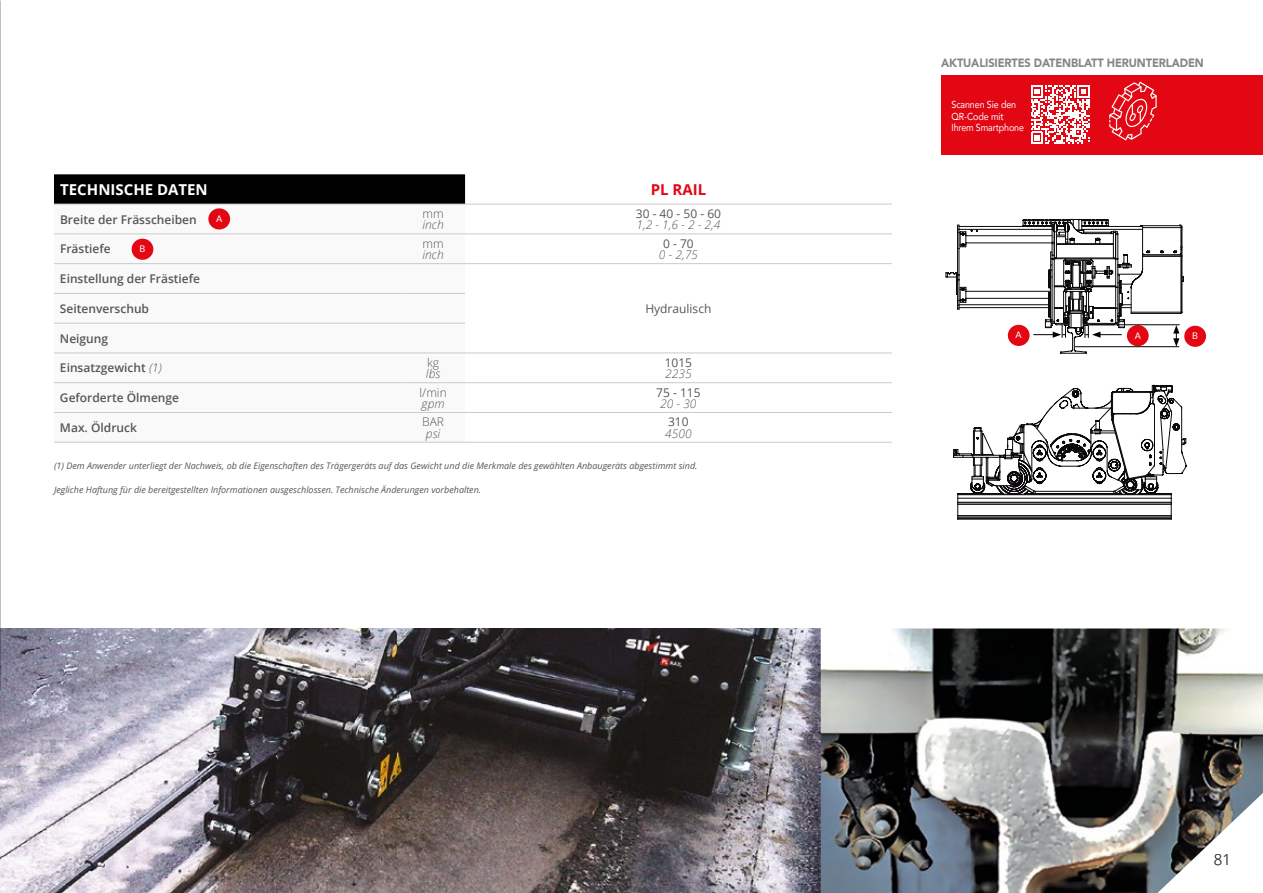
<style>
.page{position:relative;width:1263px;height:893px;background:#fff}
.page>*{position:absolute;margin:0;border:0;box-sizing:border-box;transform-origin:0 0}
.t1{font:700 15px "Open Sans";color:#fff}
.t2{font:700 15px "Open Sans";color:#e30613}
.t3{font:300 15px "Open Sans";color:#3c3c3b}
.t4{font:600 12px "Open Sans";color:#575756}
.t5{font:italic 300 12px "Open Sans";color:#575756}
.t6{font:12px "Open Sans";color:#575756}
.t7{font:900 12px "Avenir";letter-spacing:-.01em;color:#000;scale:.92 1}
.t8{font:300 12px "Open Sans";color:#575756}
.t9{font:10.05px/11.4px "Avenir";letter-spacing:-.01em;color:#fff;scale:.88 1}
.t10{font:9.15px "Lato";color:#fff}
.t11{font:italic 9px "Open Sans";color:#575756}
.s1{font-weight:300;font-style:italic}
</style>
<div class="page">
<img style="left:0;top:628px;width:1263px;height:265px">
<div style="left:942px;top:75px;width:321px;height:79px;background:#e30613"></div>
<svg style="left:1031px;top:85px;width:59px;height:59px"></svg>
<svg style="left:1109px;top:82px;width:48px;height:58px"></svg>
<div style="left:54px;top:174px;width:411px;height:30px;background:#000"></div>
<svg style="left:54px;top:208px;width:411px;height:234px"></svg>
<hr style="left:54px;top:204px;width:347px;height:1px;background:#cacaca">
<hr style="left:401px;top:204px;width:64px;height:1px;background:#cacaca">
<hr style="left:465px;top:204px;width:427px;height:1px;background:#cacaca">
<hr style="left:54px;top:234px;width:347px;height:1px;background:#cacaca">
<hr style="left:401px;top:234px;width:64px;height:1px;background:#cacaca">
<hr style="left:465px;top:234px;width:427px;height:1px;background:#cacaca">
<hr style="left:54px;top:263px;width:347px;height:1px;background:#cacaca">
<hr style="left:401px;top:263px;width:64px;height:1px;background:#cacaca">
<hr style="left:465px;top:263px;width:427px;height:1px;background:#cacaca">
<hr style="left:54px;top:293px;width:347px;height:1px;background:#cacaca">
<hr style="left:401px;top:293px;width:64px;height:1px;background:#cacaca">
<hr style="left:54px;top:323px;width:347px;height:1px;background:#cacaca">
<hr style="left:401px;top:323px;width:64px;height:1px;background:#cacaca">
<hr style="left:54px;top:353px;width:347px;height:1px;background:#cacaca">
<hr style="left:401px;top:353px;width:64px;height:1px;background:#cacaca">
<hr style="left:465px;top:353px;width:427px;height:1px;background:#cacaca">
<hr style="left:54px;top:382px;width:347px;height:1px;background:#cacaca">
<hr style="left:401px;top:382px;width:64px;height:1px;background:#cacaca">
<hr style="left:465px;top:382px;width:427px;height:1px;background:#cacaca">
<hr style="left:54px;top:412px;width:347px;height:1px;background:#cacaca">
<hr style="left:401px;top:412px;width:64px;height:1px;background:#cacaca">
<hr style="left:465px;top:412px;width:427px;height:1px;background:#cacaca">
<hr style="left:54px;top:442px;width:347px;height:1px;background:#cacaca">
<hr style="left:401px;top:442px;width:64px;height:1px;background:#cacaca">
<hr style="left:465px;top:442px;width:427px;height:1px;background:#cacaca">
<hr style="left:958px;top:519px;width:213px;height:1px;background:#0c0a0c">
<svg style="left:953px;top:385px;width:233px;height:134px"></svg>
<div style="left:208px;top:208px;width:22px;height:21px;background:#e30613;border-radius:50%"></div>
<div style="left:132px;top:239px;width:21px;height:21px;background:#e30613;border-radius:50%"></div>
<svg style="left:946px;top:219px;width:238px;height:135px"></svg>
<hr style="left:1075px;top:346px;width:104px;height:1px;background:#000">
<div style="left:1184px;top:326px;width:22px;height:21px;background:#e30613;border-radius:50%"></div>
<h1 class="t1" style="left:60px;top:179px;width:149px">TECHNISCHE DATEN</h1>
<h1 class="t2" style="left:651px;top:179px;width:57px">PL RAIL</h1>
<h2 class="t4" style="left:60px;top:211px;width:138px">Breite der Frässcheiben</h2>
<h2 class="t8" style="left:423px;top:205px;width:23px">mm</h2>
<h2 class="t5" style="left:422px;top:217px;width:23px">inch</h2>
<h2 class="t6" style="left:636px;top:205px;width:87px">30 - 40 - 50 - 60</h2>
<h2 class="t5" style="left:636px;top:217px;width:85px">1,2 - 1,6 - 2 - 2,4</h2>
<p class="t10" style="left:216px;top:214px;width:8px">A</p>
<h2 class="t4" style="left:60px;top:241px;width:52px">Frästiefe</h2>
<h2 class="t8" style="left:423px;top:235px;width:23px">mm</h2>
<h2 class="t5" style="left:422px;top:246px;width:23px">inch</h2>
<p class="t10" style="left:140px;top:244px;width:7px">B</p>
<h2 class="t6" style="left:663px;top:235px;width:32px">0 - 70</h2>
<h2 class="t5" style="left:659px;top:246px;width:41px">0 - 2,75</h2>
<h2 class="t4" style="left:60px;top:270px;width:142px">Einstellung der Frästiefe</h2>
<h2 class="t4" style="left:60px;top:300px;width:91px">Seitenverschub</h2>
<h2 class="t6" style="left:645px;top:300px;width:68px">Hydraulisch</h2>
<h2 class="t4" style="left:60px;top:330px;width:50px">Neigung</h2>
<h2 class="t4" style="left:60px;top:360px;width:103px">Einsatzgewicht <span class="s1">(1)</span></h2>
<h2 class="t8" style="left:427px;top:354px;width:14px">kg</h2>
<h2 class="t6" style="left:665px;top:354px;width:29px">1015</h2>
<h2 class="t5" style="left:665px;top:365px;width:28px">2235</h2>
<h2 class="t5" style="left:426px;top:365px;width:16px">lbs</h2>
<h2 class="t4" style="left:60px;top:390px;width:121px">Geforderte Ölmenge</h2>
<h2 class="t8" style="left:420px;top:384px;width:29px">l/min</h2>
<h2 class="t5" style="left:422px;top:395px;width:25px">gpm</h2>
<h2 class="t4" style="left:60px;top:419px;width:78px">Max. Öldruck</h2>
<h2 class="t8" style="left:422px;top:414px;width:23px">BAR</h2>
<h2 class="t5" style="left:426px;top:425px;width:16px">psi</h2>
<h2 class="t6" style="left:656px;top:384px;width:46px">75 - 115</h2>
<h2 class="t5" style="left:660px;top:395px;width:38px">20 - 30</h2>
<h2 class="t6" style="left:668px;top:414px;width:22px">310</h2>
<h2 class="t5" style="left:665px;top:425px;width:28px">4500</h2>
<p class="t11" style="left:54px;top:460px;width:645px">(1) Dem Anwender unterliegt der Nachweis, ob die Eigenschaften des Trägergeräts auf das Gewicht und die Merkmale des gewählten Anbaugeräts abgestimmt sind.</p>
<p class="t11" style="left:54px;top:484px;width:429px">Jegliche Haftung für die bereitgestellten Informationen ausgeschlossen. Technische Änderungen vorbehalten.</p>
<h2 class="t7" style="left:941px;top:52px;width:287px">AKTUALISIERTES DATENBLATT HERUNTERLADEN</h2>
<p class="t9" style="left:951px;top:99px;width:84px">Scannen Sie den<br>QR-Code mit<br>Ihrem Smartphone</p>
<p class="t10" style="left:1015px;top:330px;width:8px">A</p>
<p class="t10" style="left:1135px;top:330px;width:8px">A</p>
<p class="t10" style="left:1192px;top:331px;width:7px">B</p>
<h1 class="t3" style="left:1214px;top:850px;width:19px">81</h1>
</div>
